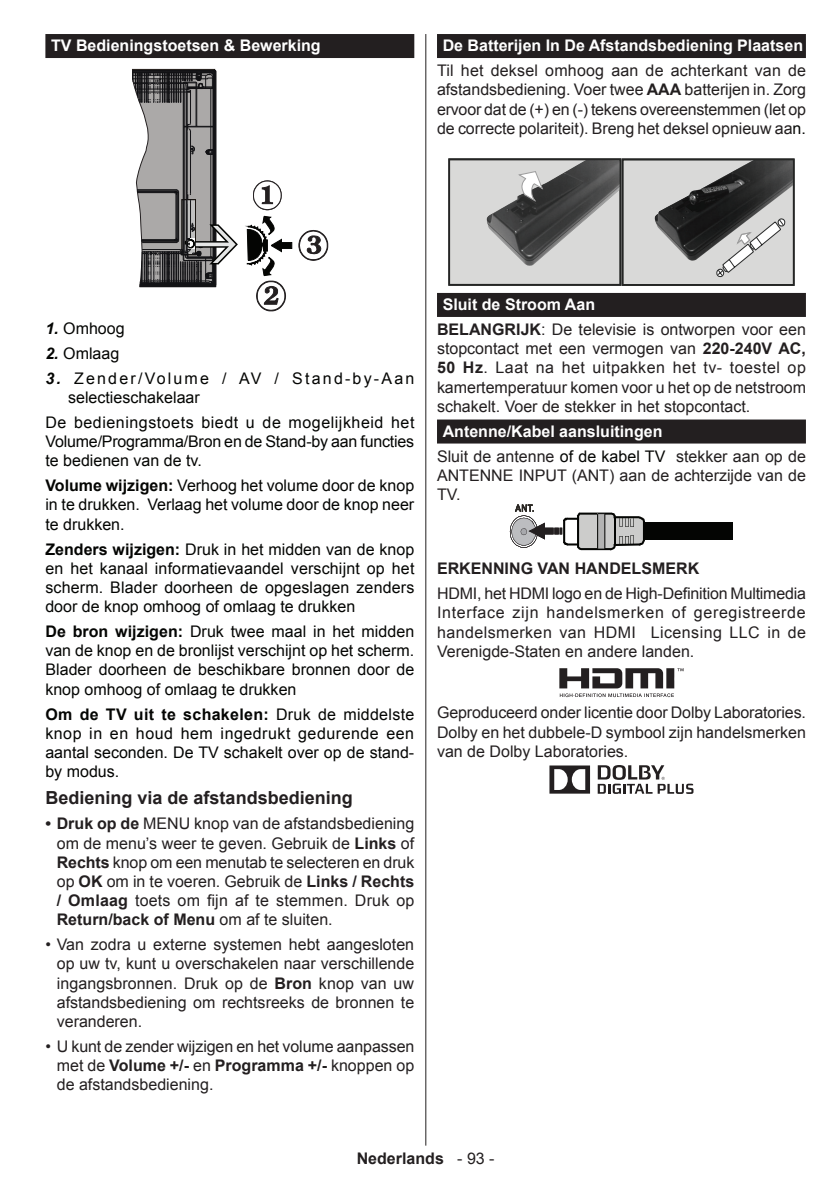
<style>
.page{position:relative;width:840px;height:1191px;background:#fff}
.page>*{position:absolute;margin:0;border:0;box-sizing:border-box;transform-origin:0 0}
.t1{font:700 18px "Arial";color:#231f20}
.t2{font:16px/19.2px "Arial";color:#231f20;text-align:justify}
.t3{font:16px/19.2px "Arial";color:#040503;text-align:justify}
.t4{font:700 16px/24.8px "Arial";color:#fff;text-align:center}
.t5{font:16px/19.2px "Arial";letter-spacing:.06em;color:#040503}
.t6{font:700 16px "Arial";color:#231f20}
.s1{font-weight:400;color:#231f20}
.s2{font-weight:700}
.s3{color:#040503}
.s4{font-weight:700;font-style:italic}
.s5{font-weight:700;color:#fff}
.s6{font-weight:400}
</style>
<div class="page">
<hr style="left:425px;top:34px;width:1px;height:1111px;background:#231f20">
<div style="left:45px;top:34px;width:369px;height:24px;background:#231f20"></div>
<svg style="left:253px;top:180px;width:29px;height:30px"></svg>
<svg style="left:298px;top:230px;width:30px;height:30px"></svg>
<svg style="left:132px;top:69px;width:106px;height:218px"></svg>
<svg style="left:246px;top:216px;width:46px;height:95px"></svg>
<div style="left:437px;top:34px;width:368px;height:24px;background:#231f20"></div>
<div style="left:437px;top:293px;width:368px;height:24px;background:#231f20"></div>
<div style="left:437px;top:419px;width:368px;height:24px;background:#231f20"></div>
<div style="left:622px;top:159px;width:171px;height:126px;background:#d9d9d8"></div>
<img style="left:654px;top:161px;width:137px;height:100px">
<svg style="left:715px;top:218px;width:70px;height:59px"></svg>
<div style="left:621px;top:158px;width:173px;height:128px;border:2px solid #242524"></div>
<div style="left:449px;top:159px;width:171px;height:126px;background:#d9d9d8"></div>
<img style="left:486px;top:161px;width:132px;height:105px">
<svg style="left:516px;top:170px;width:27px;height:32px"></svg>
<div style="left:448px;top:158px;width:173px;height:128px;border:2px solid #242524"></div>
<div style="left:637px;top:522px;width:95px;height:18px;background:#040503"></div>
<svg style="left:509px;top:504px;width:135px;height:46px"></svg>
<svg style="left:559px;top:668px;width:124px;height:29px"></svg>
<svg style="left:597px;top:765px;width:96px;height:29px"></svg>
<svg style="left:549px;top:765px;width:40px;height:28px"></svg>
<p class="t4" style="left:51px;top:34px;width:271px">TV Bedieningstoetsen &amp; Bewerking</p>
<p class="t4" style="left:437px;top:34px;width:370px">De Batterijen In De Afstandsbediening Plaatsen<br><span class="s1">Til het deksel omhoog aan de achterkant van de</span></p>
<p class="t2" style="left:437px;top:80px;width:370px">afstandsbediening. Voer twee <span class="s2">AAA</span> batterijen in. Zorg ervoor dat de (+) en (-) tekens overeenstemmen (let op de correcte polariteit). Breng het deksel opnieuw aa<span class="s3">n.</span></p>
<p class="t3" style="left:45px;top:319px;width:81px"><span class="s4">1.</span> Omhoog</p>
<p class="t3" style="left:45px;top:344px;width:75px"><span class="s4">2.</span> Omlaag</p>
<p class="t5" style="left:68px;top:369px;width:347px;text-indent:-23px"><span class="s4">3.</span> Zender/Volume / AV / Stand-by-Aan selectieschakelaar</p>
<p class="t3" style="left:45px;top:413px;width:370px">De bedieningstoets biedt u de mogelijkheid het Volume/Programma/Bron en de Stand-by aan functies te bedienen van de tv.</p>
<p class="t3" style="left:45px;top:476px;width:370px"><span class="s2">Volume wijzigen:</span> Verhoog het volume door de knop in te drukken. Verlaag het volume door de knop neer te drukken.</p>
<p class="t3" style="left:45px;top:539px;width:370px"><span class="s2">Zenders wijzigen:</span> Druk in het midden van de knop en het kanaal informatievaandel verschijnt op het scherm. Blader doorheen de opgeslagen zenders door de knop omhoog of omlaag te drukken</p>
<p class="t3" style="left:45px;top:622px;width:370px"><span class="s2">De bron wijzigen:</span> Druk twee maal in het midden van de knop en de bronlijst verschijnt op het scherm.<br>Blader doorheen de beschikbare bronnen door de knop omhoog of omlaag te drukken</p>
<p class="t3" style="left:45px;top:704px;width:370px"><span class="s2">Om de TV uit te schakelen:</span> Druk de middelste knop in en houd hem ingedrukt gedurende een aantal seconden. De TV schakelt over op de stand&shy;by modus.</p>
<p class="t1" style="left:45px;top:786px;width:309px">Bediening via de afstandsbediening</p>
<p class="t2" style="left:57px;top:814px;width:359px;text-indent:-11px"><span class="s2">• Druk op de</span> MENU knop van de afstandsbediening om de menu’s weer te geven. Gebruik de <span class="s2">Links</span> of <span class="s2">Rechts</span> knop om een menutab te selecteren en druk op <span class="s2">OK</span> om in te voeren. Gebruik de <span class="s2">Links / Rechts / Omlaag</span> toets om fijn af te stemmen. Druk op <span class="s2">Return/back of Menu</span> om af te sluiten.</p>
<p class="t2" style="left:57px;top:935px;width:359px;text-indent:-11px">• Van zodra u externe systemen hebt aangesloten op uw tv, kunt u overschakelen naar verschillende ingangsbronnen. Druk op de <span class="s2">Bron</span> knop van uw afstandsbediening om rechtsreeks de bronnen te veranderen.</p>
<p class="t2" style="left:57px;top:1037px;width:359px;text-indent:-11px">• U kunt de zender wijzigen en het volume aanpassen met de <span class="s2">Volume +/-</span> en <span class="s2">Programma +/-</span> knoppen op de afstandsbediening.</p>
<p class="t2" style="left:437px;top:292px;width:370px;line-height:24.8px;text-indent:6px"><span class="s5">Sluit de Stroom Aan<br></span><span class="s2">BELANGRIJK</span>: De televisie is ontworpen voor een</p>
<p class="t2" style="left:437px;top:339px;width:370px">stopcontact met een vermogen van <span class="s2">220-240V AC, 50 Hz</span>. Laat na het uitpakken het tv- toestel op kamertemperatuur komen voor u het op de netstroom schakelt. Voer de stekker in het stopcontact.</p>
<p class="t2" style="left:437px;top:419px;width:370px;line-height:24.8px;text-indent:6px"><span class="s5">Antenne/Kabel aansluitingen<br></span>Sluit de antenne <span class="s3">of de kabel TV</span> stekker aan op de</p>
<p class="t2" style="left:437px;top:466px;width:370px">ANTENNE INPUT (ANT) aan de achterzijde van de<br>TV.</p>
<p class="t2" style="left:437px;top:556px;width:370px;line-height:24.8px"><span class="s2">ERKENNING VAN HANDELSMERK<br></span>HDMI, het HDMI logo en de High-Definition Multimedia</p>
<p class="t2" style="left:437px;top:603px;width:370px">Interface zijn handelsmerken of geregistreerde handelsmerken van HDMI Licensing LLC in de Verenigde-Staten en andere landen.</p>
<p class="t2" style="left:437px;top:703px;width:370px">Geproduceerd onder licentie door Dolby Laboratories.<br>Dolby en het dubbele-D symbool zijn handelsmerken van de Dolby Laboratories.</p>
<p class="t6" style="left:356px;top:1148px;width:139px">Nederlands <span class="s6">- 93 -</span></p>
</div>
